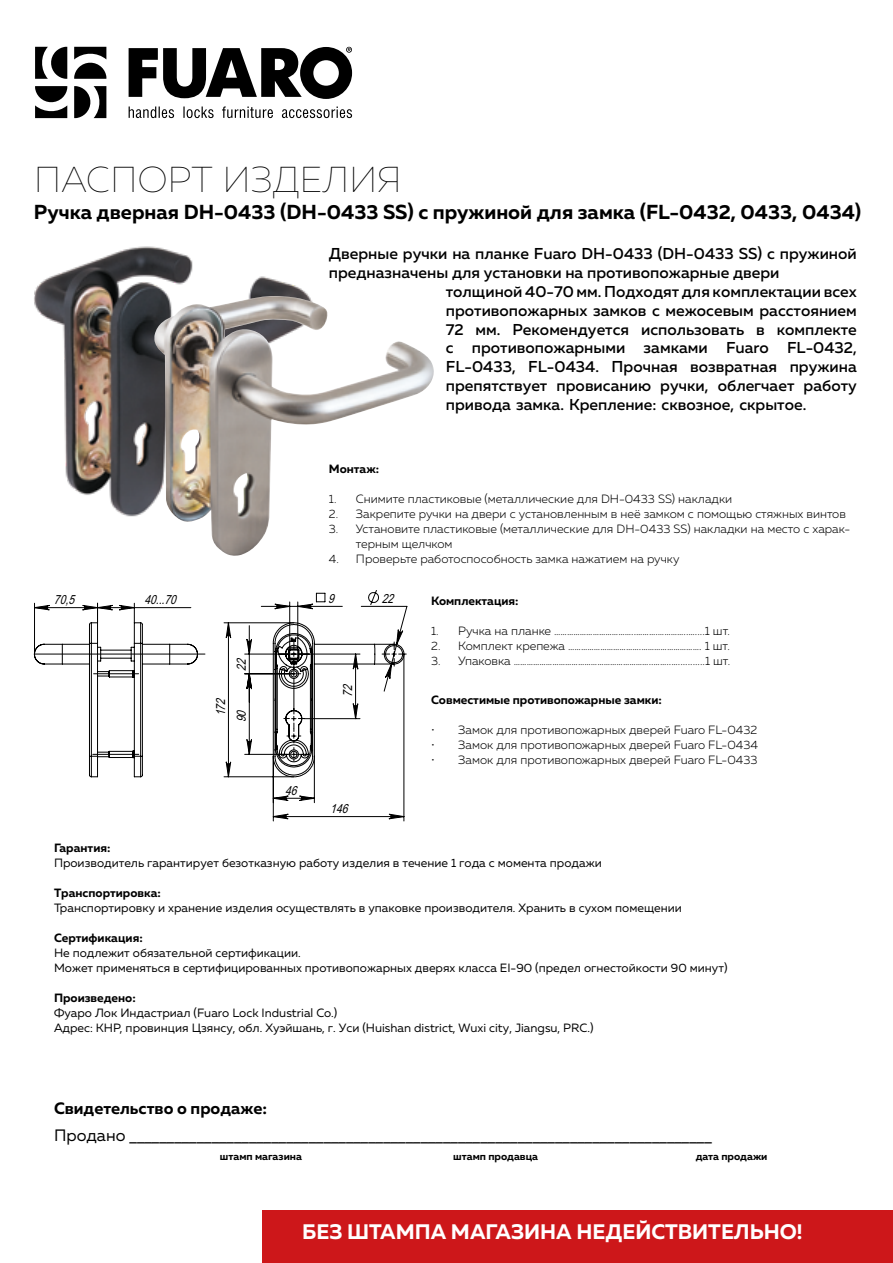
<style>
.page{position:relative;width:893px;height:1263px;background:#fff}
.page>*{position:absolute;margin:0;border:0;box-sizing:border-box;transform-origin:0 0}
.t1{font:100 36px "Muller";letter-spacing:.01em;color:#000}
.t2{font:700 21px "Muller";color:#fff}
.t3{font:700 20.25px "Muller";color:#000}
.t4{font:16.5px "Muller";color:#000}
.t5{font:700 16.5px "Muller";color:#000}
.t6{font:500 15.75px "Muller";color:#000}
.t7{font:italic 12.6px "Arial Narrow";color:#000}
.t8{font:300 12px/15px "Muller";color:#000}
.t9{font:12px/14.7px "Muller";color:#000}
.t10{font:700 12px "Muller";color:#000}
.t11{font:700 10.5px "Muller";color:#000}
</style>
<div class="page">
<svg style="left:74px;top:86px;width:32px;height:32px"></svg>
<svg style="left:35px;top:86px;width:32px;height:32px"></svg>
<svg style="left:35px;top:47px;width:32px;height:32px"></svg>
<svg style="left:74px;top:47px;width:32px;height:32px"></svg>
<svg style="left:129px;top:106px;width:223px;height:12px"></svg>
<svg style="left:129px;top:47px;width:223px;height:52px"></svg>
<div style="left:262px;top:1211px;width:631px;height:52px;background:#cd171a"></div>
<svg style="left:368px;top:590px;width:11px;height:11px"></svg>
<svg style="left:34px;top:601px;width:373px;height:220px"></svg>
<svg style="left:273px;top:814px;width:131px;height:5px"></svg>
<svg style="left:275px;top:593px;width:51px;height:16px"></svg>
<svg style="left:83px;top:605px;width:51px;height:5px"></svg>
<svg style="left:273px;top:796px;width:41px;height:4px"></svg>
<svg style="left:34px;top:622px;width:164px;height:156px"></svg>
<svg style="left:226px;top:622px;width:179px;height:156px"></svg>
<svg style="left:35px;top:605px;width:14px;height:5px"></svg>
<img style="left:34px;top:247px;width:275px;height:270px">
<img style="left:154px;top:296px;width:280px;height:260px">
<h1 class="t1" style="left:34px;top:159px;width:369px">ПАСПОРТ ИЗДЕЛИЯ</h1>
<h3 class="t3" style="left:34px;top:199px;width:829px">Ручка дверная DH-0433 (DH-0433 SS) с пружиной для замка (FL-0432, 0433, 0434)</h3>
<h3 class="t6" style="left:329px;top:244px;width:530px">Дверные ручки на планке Fuaro DH-0433 (DH-0433 SS) с пружиной</h3>
<h3 class="t6" style="left:329px;top:263px;width:452px">предназначены для установки на противопожарные двери</h3>
<h3 class="t6" style="left:446px;top:281px;width:412px">толщиной 40-70 мм. Подходят для комплектации всех</h3>
<h3 class="t6" style="left:446px;top:300px;width:413px">противопожарных замков с межосевым расстоянием</h3>
<h3 class="t6" style="left:446px;top:319px;width:413px">72 мм. Рекомендуется использовать в комплекте</h3>
<h3 class="t6" style="left:446px;top:338px;width:413px">с противопожарными замками Fuaro FL-0432,</h3>
<h3 class="t6" style="left:446px;top:357px;width:413px">FL-0433, FL-0434. Прочная возвратная пружина</h3>
<h3 class="t6" style="left:446px;top:376px;width:413px">препятствует провисанию ручки, облегчает работу</h3>
<h3 class="t6" style="left:446px;top:395px;width:362px">привода замка. Крепление: сквозное, скрытое.</h3>
<p class="t7" style="left:54px;top:590px;width:26px">70,5</p>
<p class="t7" style="left:144px;top:590px;width:38px">40...70</p>
<p class="t7" style="left:211px;top:716px;width:23px;rotate:-90deg">172</p>
<p class="t7" style="left:232px;top:671px;width:18px;rotate:-90deg">22</p>
<p class="t7" style="left:232px;top:722px;width:18px;rotate:-90deg">90</p>
<p class="t7" style="left:285px;top:781px;width:18px">46</p>
<p class="t10" style="left:329px;top:462px;width:52px">Монтаж:</p>
<p class="t8" style="left:329px;top:491px;width:405px">1. Снимите пластиковые (металлические для DH-0433 SS) накладки</p>
<p class="t8" style="left:329px;top:506px;width:518px">2. Закрепите ручки на двери с установленным в неё замком с помощью стяжных винтов</p>
<p class="t8" style="left:356px;top:521px;width:496px;text-indent:-27px">3. Установите пластиковые (металлические для DH-0433 SS) накладки на место с харак&shy;терным щелчком</p>
<p class="t8" style="left:329px;top:551px;width:352px">4. Проверьте работоспособность замка нажатием на ручку</p>
<p class="t7" style="left:328px;top:589px;width:12px">9</p>
<p class="t7" style="left:338px;top:697px;width:18px;rotate:-90deg">72</p>
<p class="t7" style="left:330px;top:799px;width:23px">146</p>
<p class="t7" style="left:382px;top:589px;width:18px">22</p>
<p class="t10" style="left:431px;top:593px;width:89px">Комплектация:</p>
<p class="t8" style="left:431px;top:623px;width:300px">1. Ручка на планке ………………………………..……….…………..…....1 шт.</p>
<p class="t8" style="left:431px;top:638px;width:300px">2. Комплект крепежа …………………………….………………………. 1 шт.</p>
<p class="t8" style="left:431px;top:653px;width:300px">3. Упаковка ………………………………………………………..……..…...........1 шт.</p>
<p class="t10" style="left:431px;top:692px;width:232px">Совместимые противопожарные замки:</p>
<p class="t8" style="left:431px;top:722px;width:328px">• Замок для противопожарных дверей Fuaro FL-0432</p>
<p class="t8" style="left:431px;top:737px;width:329px">• Замок для противопожарных дверей Fuaro FL-0434</p>
<p class="t8" style="left:431px;top:752px;width:328px">• Замок для противопожарных дверей Fuaro FL-0433</p>
<p class="t10" style="left:54px;top:840px;width:58px">Гарантия:</p>
<p class="t9" style="left:54px;top:855px;width:549px">Производитель гарантирует безотказную работу изделия в течение 1 года с момента продажи</p>
<p class="t10" style="left:54px;top:885px;width:108px">Транспортировка:</p>
<p class="t9" style="left:54px;top:900px;width:629px">Транспортировку и хранение изделия осуществлять в упаковке производителя. Хранить в сухом помещении</p>
<p class="t10" style="left:54px;top:930px;width:90px">Сертификация:</p>
<p class="t9" style="left:54px;top:946px;width:675px">Не подлежит обязательной сертификации.<br>Может применяться в сертифицированных противопожарных дверях класса EI-90 (предел огнестойкости 90 минут)</p>
<p class="t10" style="left:54px;top:990px;width:83px">Произведено:</p>
<p class="t9" style="left:54px;top:1005px;width:541px">Фуаро Лок Индастриал (Fuaro Lock Industrial Co.)<br>Адрес: КНР, провинция Цзянсу, обл. Хуэйшань, г. Уси (Huishan district, Wuxi city, Jiangsu, PRC.)</p>
<h3 class="t5" style="left:54px;top:1098px;width:215px">Свидетельство о продаже:</h3>
<h3 class="t4" style="left:54px;top:1125px;width:659px">Продано ______________________________________________________________________________</h3>
<p class="t11" style="left:220px;top:1150px;width:84px">штамп магазина</p>
<p class="t11" style="left:453px;top:1150px;width:86px">штамп продавца</p>
<p class="t11" style="left:696px;top:1150px;width:73px">дата продажи</p>
<h2 class="t2" style="left:302px;top:1219px;width:502px">БЕЗ ШТАМПА МАГАЗИНА НЕДЕЙСТВИТЕЛЬНО!</h2>
</div>
